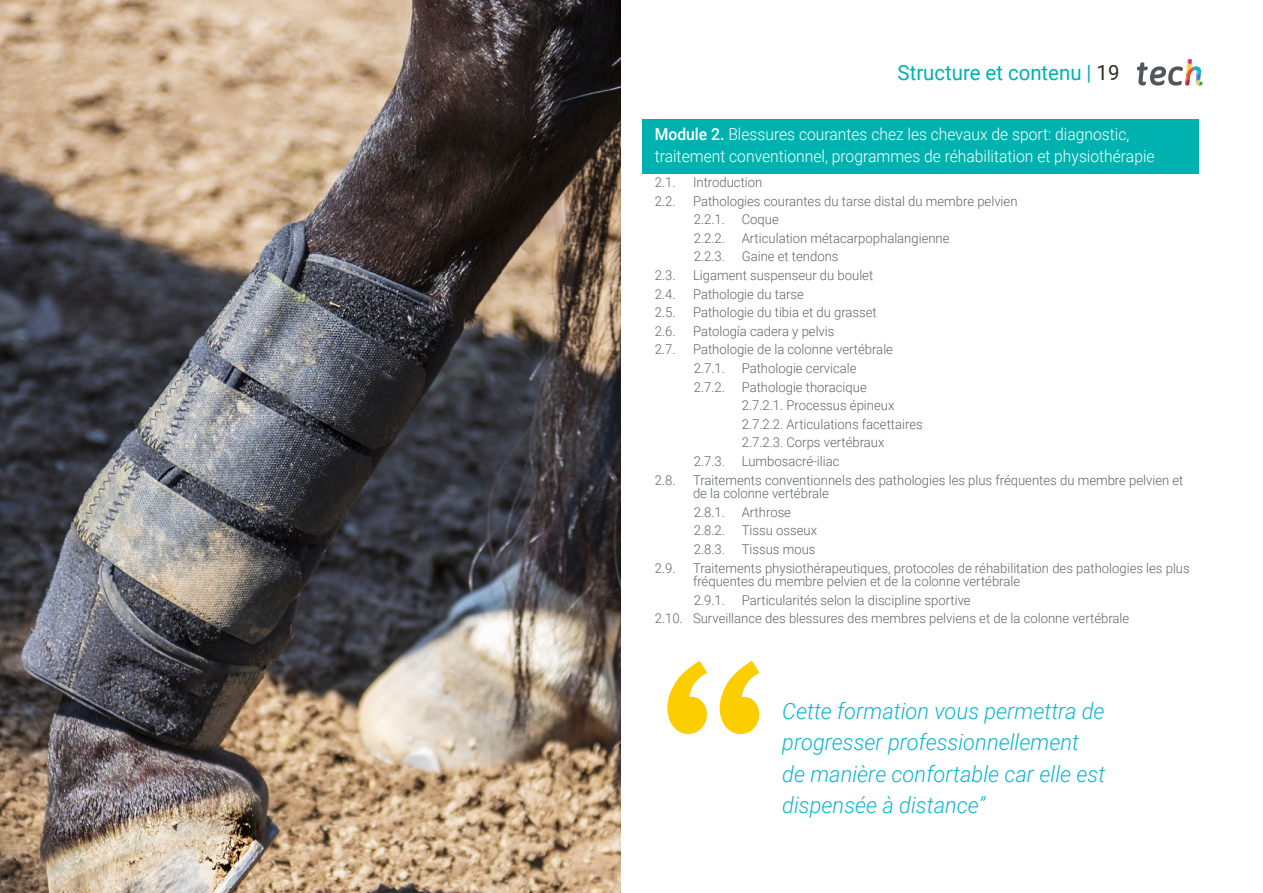
<style>
.page{position:relative;width:1263px;height:893px;background:#fff}
.page>*{position:absolute;margin:0;border:0;box-sizing:border-box;transform-origin:0 0}
.t1{font:italic 300 22.5px/31.5px "Roboto";color:#0fb6cf}
.t2{font:21px "Roboto";color:#00b2af}
.t3{font:300 16.5px/22.5px "Roboto";color:#fff;scale:.95 1}
.t4{font:300 13.5px/18.6px "Roboto";color:#61646a}
.s1{color:#312e20}
.s2{font-weight:500}
</style>
<div class="page">
<div style="left:642px;top:119px;width:557px;height:54px;background:#00b2af"></div>
<svg style="left:667px;top:661px;width:92px;height:73px"></svg>
<svg style="left:1137px;top:59px;width:65px;height:27px"></svg>
<img style="left:0;top:0;width:621px;height:893px">
<h2 class="t2" style="left:898px;top:57px;width:223px">Structure et contenu | <span class="s1">19</span></h2>
<p class="t3" style="left:655px;top:122px;width:528px"><span class="s2">Module 2.</span> Blessures courantes chez les chevaux de sport: diagnostic, traitement conventionnel, programmes de réhabilitation et physiothérapie</p>
<p class="t4" style="left:655px;top:172px;width:22px">2.1.</p>
<p class="t4" style="left:693px;top:172px;width:71px">Introduction</p>
<p class="t4" style="left:655px;top:191px;width:22px">2.2.</p>
<p class="t4" style="left:693px;top:191px;width:326px">Pathologies courantes du tarse distal du membre pelvien 2.2.1. Coque<br>2.2.2. Articulation métacarpophalangienne<br>2.2.3. Gaine et tendons</p>
<p class="t4" style="left:655px;top:265px;width:22px">2.3.</p>
<p class="t4" style="left:693px;top:265px;width:182px">Ligament suspenseur du boulet</p>
<p class="t4" style="left:655px;top:284px;width:22px">2.4.</p>
<p class="t4" style="left:693px;top:284px;width:112px">Pathologie du tarse</p>
<p class="t4" style="left:655px;top:303px;width:22px">2.5.</p>
<p class="t4" style="left:693px;top:303px;width:185px">Pathologie du tibia et du grasset</p>
<p class="t4" style="left:655px;top:321px;width:22px">2.6.</p>
<p class="t4" style="left:693px;top:321px;width:143px">Patología cadera y pelvis</p>
<p class="t4" style="left:655px;top:340px;width:22px">2.7.</p>
<p class="t4" style="left:693px;top:340px;width:202px">Pathologie de la colonne vertébrale<br>2.7.1. Pathologie cervicale<br>2.7.2. Pathologie thoracique</p>
<p class="t4" style="left:742px;top:396px;width:154px">2.7.2.1. Processus épineux</p>
<p class="t4" style="left:742px;top:414px;width:183px">2.7.2.2. Articulations facettaires</p>
<p class="t4" style="left:742px;top:433px;width:144px">2.7.2.3. Corps vertébraux</p>
<p class="t4" style="left:694px;top:451px;width:147px">2.7.3. Lumbosacré-iliac</p>
<p class="t4" style="left:655px;top:470px;width:22px">2.8.</p>
<p class="t4" style="left:693px;top:473px;width:492px;line-height:13.5px">Traitements conventionnels des pathologies les plus fréquentes du membre pelvien et de la colonne vertébrale</p>
<p class="t4" style="left:694px;top:502px;width:125px">2.8.1. Arthrose<br>2.8.2. Tissu osseux<br>2.8.3. Tissus mous</p>
<p class="t4" style="left:655px;top:558px;width:22px">2.9.</p>
<p class="t4" style="left:693px;top:561px;width:498px;line-height:13.5px">Traitements physiothérapeutiques, protocoles de réhabilitation des pathologies les plus fréquentes du membre pelvien et de la colonne vertébrale</p>
<p class="t4" style="left:655px;top:590px;width:476px;text-indent:39px">2.9.1. Particularités selon la discipline sportive<br>2.10. Surveillance des blessures des membres pelviens et de la colonne vertébrale</p>
<h1 class="t1" style="left:782px;top:694px;width:325px">Cette formation vous permettra de progresser professionnellement de manière confortable car elle est dispensée à distance”</h1>
</div>
